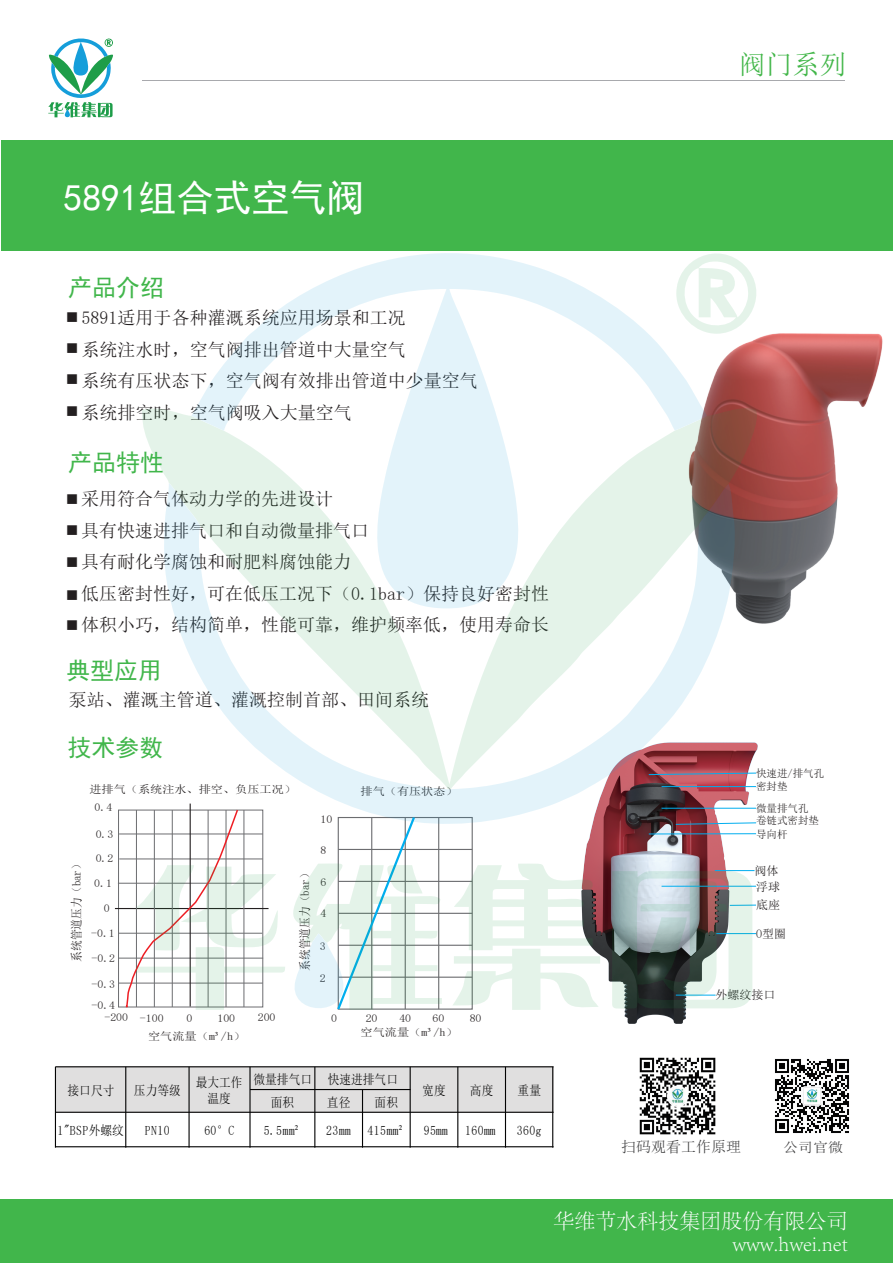
<style>
.page{position:relative;width:893px;height:1263px;background:#fff}
.page>*{position:absolute;margin:0;border:0;box-sizing:border-box;transform-origin:0 0}
.t1{font:37.5px "Sim Hei";color:#fff}
.t2{font:27px "Sim Sun";color:#42b649}
.t3{font:24px "Sim Hei";color:#41b64b}
.t4{font:300 21px/22.8px "Adobe Song Std";color:#fff;text-align:right}
.t5{font:18px/31.5px "Sim Sun";color:#231f20}
.t6{font:15px "Sim Sun";color:#3e3e3f}
.t7{font:13.5px "Sim Sun";color:#231f20}
.t8{font:13.5px "Sim Sun";color:#3e3e3f;scale:1.11 1}
.t9{font:13.05px/15.8px "Sim Sun";color:#030303;text-align:center;scale:.89 1}
.t10{font:12.15px "Sim Sun";color:#231f20;scale:.89 1}
.t11{font:12px "Sim Sun";color:#231f20}
.t12{font:10.8px/21.5px "Sim Sun";color:#231f20;scale:1.1 1}
.t13{font:10.8px "Sim Sun";color:#231f20;scale:1.13 1}
.t14{font:10.5px/11.6px "Sim Sun";color:#231f20}
</style>
<div class="page">
<hr style="left:142px;top:80px;width:703px;height:1px;background:#a8a9ad">
<svg style="left:48px;top:38px;width:65px;height:80px"></svg>
<div style="left:1px;top:140px;width:892px;height:111px;background:#41b64b"></div>
<div style="left:0;top:1199px;width:893px;height:64px;background:#41b64b"></div>
<hr style="left:338px;top:976px;width:134px;height:2px;background:#6c6d70">
<hr style="left:338px;top:945px;width:134px;height:1px;background:#6c6d70">
<hr style="left:338px;top:913px;width:134px;height:1px;background:#6c6d70">
<hr style="left:338px;top:881px;width:134px;height:1px;background:#6c6d70">
<hr style="left:338px;top:849px;width:134px;height:1px;background:#6c6d70">
<hr style="left:119px;top:833px;width:144px;height:1px;background:#6c6d70">
<hr style="left:119px;top:858px;width:144px;height:1px;background:#6c6d70">
<hr style="left:118px;top:883px;width:145px;height:1px;background:#6c6d70">
<hr style="left:115px;top:908px;width:154px;height:1px;background:#231f20">
<hr style="left:119px;top:933px;width:143px;height:1px;background:#6c6d70">
<hr style="left:118px;top:958px;width:145px;height:1px;background:#6c6d70">
<hr style="left:119px;top:983px;width:144px;height:1px;background:#6c6d70">
<div style="left:55px;top:1066px;width:71px;height:47px;background:#e0dfdf"></div>
<div style="left:125px;top:1066px;width:64px;height:47px;background:#e0dfdf"></div>
<div style="left:189px;top:1066px;width:61px;height:47px;background:#e0dfdf"></div>
<div style="left:250px;top:1066px;width:65px;height:24px;background:#e0dfdf"></div>
<div style="left:314px;top:1066px;width:97px;height:24px;background:#e0dfdf"></div>
<div style="left:410px;top:1066px;width:48px;height:47px;background:#e0dfdf"></div>
<div style="left:457px;top:1066px;width:49px;height:47px;background:#e0dfdf"></div>
<div style="left:505px;top:1066px;width:49px;height:47px;background:#e0dfdf"></div>
<div style="left:250px;top:1089px;width:65px;height:24px;background:#e0dfdf"></div>
<div style="left:314px;top:1089px;width:49px;height:24px;background:#e0dfdf"></div>
<div style="left:362px;top:1089px;width:49px;height:24px;background:#e0dfdf"></div>
<hr style="left:55px;top:1066px;width:498px;height:1px;background:#030303">
<hr style="left:250px;top:1089px;width:161px;height:1px;background:#030303">
<hr style="left:55px;top:1112px;width:498px;height:1px;background:#030303">
<hr style="left:55px;top:1146px;width:498px;height:1px;background:#030303">
<hr style="left:55px;top:1067px;width:1px;height:81px;background:#030303">
<hr style="left:125px;top:1067px;width:1px;height:81px;background:#030303">
<hr style="left:188px;top:1067px;width:2px;height:81px;background:#030303">
<hr style="left:249px;top:1067px;width:2px;height:81px;background:#030303">
<hr style="left:314px;top:1067px;width:1px;height:81px;background:#030303">
<hr style="left:362px;top:1089px;width:1px;height:59px;background:#030303">
<hr style="left:410px;top:1067px;width:1px;height:81px;background:#030303">
<hr style="left:457px;top:1067px;width:1px;height:81px;background:#030303">
<hr style="left:505px;top:1067px;width:1px;height:81px;background:#030303">
<hr style="left:552px;top:1067px;width:1px;height:81px;background:#030303">
<img style="left:775px;top:1059px;width:74px;height:74px">
<img style="left:707px;top:333px;width:176px;height:291px">
<img style="left:584px;top:744px;width:174px;height:280px">
<hr style="left:662px;top:808px;width:94px;height:1px;background:#00aeef">
<svg style="left:737px;top:822px;width:20px;height:3px"></svg>
<hr style="left:715px;top:870px;width:39px;height:1px;background:#00aeef">
<hr style="left:649px;top:833px;width:107px;height:1px;background:#00aeef">
<svg style="left:142px;top:404px;width:615px;height:385px"></svg>
<svg style="left:191px;top:253px;width:516px;height:230px"></svg>
<svg style="left:163px;top:483px;width:574px;height:359px"></svg>
<svg style="left:612px;top:871px;width:144px;height:139px;background:#98a3a1"></svg>
<svg style="left:452px;top:862px;width:148px;height:148px"></svg>
<svg style="left:676px;top:253px;width:81px;height:81px"></svg>
<svg style="left:125px;top:808px;width:317px;height:202px"></svg>
<img style="left:639px;top:1057px;width:77px;height:77px">
<h1 class="t1" style="left:64px;top:178px;width:301px">5891组合式空气阀</h1>
<h3 class="t3" style="left:68px;top:275px;width:97px">产品介绍</h3>
<p class="t7" style="left:66px;top:311px;width:15px">■</p>
<p class="t7" style="left:66px;top:341px;width:15px">■</p>
<p class="t7" style="left:66px;top:373px;width:15px">■</p>
<p class="t7" style="left:66px;top:404px;width:15px">■</p>
<p class="t5" style="left:82px;top:302px;width:397px">5891适用于各种灌溉系统应用场景和工况<br>系统注水时，空气阀排出管道中大量空气<br>系统有压状态下，空气阀有效排出管道中少量空气系统排空时，空气阀吸入大量空气</p>
<h3 class="t3" style="left:68px;top:451px;width:97px">产品特性</h3>
<p class="t5" style="left:81px;top:483px;width:470px">采用符合气体动力学的先进设计<br>具有快速进排气口和自动微量排气口<br>具有耐化学腐蚀和耐肥料腐蚀能力<br>低压密封性好，可在低压工况下（0.1bar）保持良好密封性体积小巧，结构简单，性能可靠，维护频率低，使用寿命长</p>
<p class="t7" style="left:66px;top:492px;width:15px">■</p>
<p class="t7" style="left:66px;top:523px;width:15px">■</p>
<p class="t7" style="left:66px;top:555px;width:15px">■</p>
<p class="t7" style="left:66px;top:588px;width:15px">■</p>
<p class="t7" style="left:66px;top:618px;width:15px">■</p>
<h3 class="t3" style="left:66px;top:658px;width:97px">典型应用</h3>
<p class="t5" style="left:69px;top:683px;width:362px">泵站、灌溉主管道、灌溉控制首部、田间系统</p>
<h3 class="t3" style="left:68px;top:735px;width:98px">技术参数</h3>
<p class="t13" style="left:89px;top:783px;width:184px">进排气（系统注水、排空、负压工况）</p>
<p class="t12" style="left:95px;top:796px;width:18px">0.4</p>
<p class="t12" style="left:96px;top:823px;width:18px">0.3</p>
<p class="t10" style="left:71px;top:962px;width:117px;rotate:-90deg">系统管道压力（bar）</p>
<p class="t12" style="left:96px;top:848px;width:18px">0.2</p>
<p class="t12" style="left:94px;top:872px;width:18px">0.1</p>
<p class="t12" style="left:104px;top:898px;width:7px">0</p>
<p class="t12" style="left:91px;top:923px;width:23px">-0.1</p>
<p class="t12" style="left:92px;top:947px;width:23px">-0.2</p>
<p class="t12" style="left:92px;top:973px;width:23px">-0.3 -0.4</p>
<p class="t12" style="left:104px;top:1007px;width:55px">-200 -100</p>
<p class="t12" style="left:186px;top:1007px;width:7px">0</p>
<p class="t12" style="left:217px;top:1007px;width:18px">100</p>
<p class="t12" style="left:258px;top:1007px;width:18px">200</p>
<p class="t13" style="left:148px;top:1030px;width:88px">空气流量（m³/h）</p>
<p class="t10" style="left:299px;top:971px;width:117px;rotate:-90deg">系统管道压力（bar）</p>
<p class="t12" style="left:320px;top:809px;width:12px">10</p>
<p class="t12" style="left:320px;top:839px;width:7px">8</p>
<p class="t12" style="left:320px;top:871px;width:7px">6</p>
<p class="t12" style="left:320px;top:902px;width:7px">4</p>
<p class="t12" style="left:320px;top:936px;width:7px">3</p>
<p class="t12" style="left:320px;top:968px;width:7px">2</p>
<p class="t13" style="left:361px;top:785px;width:88px">排气（有压状态）</p>
<p class="t12" style="left:331px;top:1007px;width:7px">0</p>
<p class="t12" style="left:366px;top:1007px;width:12px">20</p>
<p class="t12" style="left:399px;top:1007px;width:12px">40</p>
<p class="t12" style="left:433px;top:1007px;width:12px">60</p>
<p class="t12" style="left:470px;top:1007px;width:12px">80</p>
<p class="t13" style="left:361px;top:1027px;width:88px">空气流量（m³/h）</p>
<p class="t9" style="left:68px;top:1083px;width:54px">接口尺寸</p>
<p class="t9" style="left:134px;top:1083px;width:54px">压力等级</p>
<p class="t9" style="left:196px;top:1075px;width:54px">最大工作温度</p>
<p class="t9" style="left:254px;top:1071px;width:164px">微量排气口 快速进排气口</p>
<p class="t9" style="left:271px;top:1094px;width:28px">面积</p>
<p class="t9" style="left:327px;top:1094px;width:28px">直径</p>
<p class="t9" style="left:375px;top:1094px;width:28px">面积</p>
<p class="t9" style="left:422px;top:1083px;width:28px">宽度</p>
<p class="t9" style="left:470px;top:1083px;width:28px">高度</p>
<p class="t9" style="left:518px;top:1083px;width:28px">重量</p>
<p class="t9" style="left:57px;top:1123px;width:76px">1"BSP外螺纹</p>
<p class="t9" style="left:145px;top:1123px;width:29px">PN10</p>
<p class="t9" style="left:204px;top:1123px;width:35px">60°C</p>
<p class="t9" style="left:264px;top:1123px;width:43px">5.5mm²</p>
<p class="t9" style="left:326px;top:1123px;width:29px">23mm</p>
<p class="t9" style="left:368px;top:1123px;width:43px">415mm²</p>
<p class="t9" style="left:424px;top:1123px;width:28px">95mm</p>
<p class="t9" style="left:465px;top:1123px;width:35px">160mm</p>
<p class="t9" style="left:517px;top:1123px;width:29px">360g</p>
<h2 class="t2" style="left:738px;top:51px;width:110px">阀门系列</h2>
<p class="t14" style="left:756px;top:767px;width:70px">快速进/排气孔</p>
<p class="t14" style="left:756px;top:802px;width:64px">微量排气孔卷链式密封垫</p>
<p class="t14" style="left:756px;top:781px;width:33px">密封垫</p>
<p class="t14" style="left:756px;top:828px;width:33px">导向杆</p>
<p class="t11" style="left:754px;top:864px;width:25px">阀体</p>
<p class="t11" style="left:756px;top:880px;width:25px">浮球</p>
<p class="t11" style="left:756px;top:899px;width:25px">底座</p>
<p class="t11" style="left:756px;top:927px;width:31px">O型圈</p>
<p class="t11" style="left:716px;top:989px;width:61px">外螺纹接口</p>
<p class="t6" style="left:621px;top:1139px;width:121px">扫码观看工作原理</p>
<p class="t8" style="left:783px;top:1140px;width:56px">公司官微</p>
<p class="t4" style="left:554px;top:1210px;width:295px">华维节水科技集团股份有限公司www.hwei.net</p>
</div>
